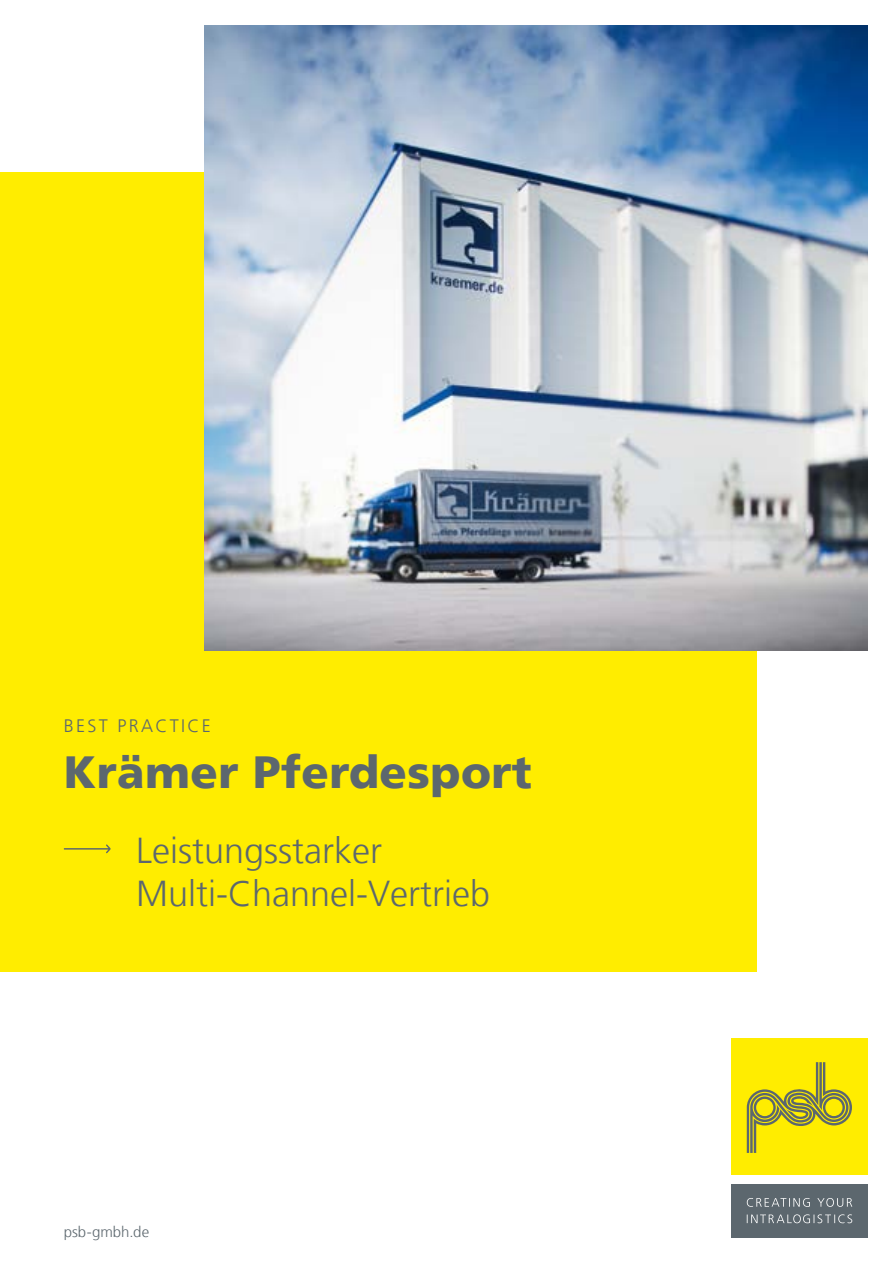
<style>
.page{position:relative;width:893px;height:1263px;background:#fff}
.page>*{position:absolute;margin:0;border:0;box-sizing:border-box;transform-origin:0 0}
.t1{font:900 45px "Frutiger";letter-spacing:.01em;color:#5c676e}
.t2{font:300 36px/43.2px "Frutiger";color:#5c676e}
.t3{font:300 18px "Frutiger";letter-spacing:.13em;color:#5c676e}
.t4{font:300 15px "Frutiger";color:#5c676e}
</style>
<div class="page">
<div style="left:0;top:172px;width:757px;height:800px;background:#ffed00"></div>
<img style="left:204px;top:26px;width:663px;height:625px">
<svg style="left:64px;top:844px;width:47px;height:9px"></svg>
<div style="left:731px;top:1038px;width:136px;height:137px;background:#ffed00"></div>
<svg style="left:747px;top:1062px;width:105px;height:91px"></svg>
<div style="left:731px;top:1184px;width:136px;height:53px;background:#5c676e"></div>
<svg style="left:747px;top:1214px;width:105px;height:9px"></svg>
<svg style="left:747px;top:1198px;width:105px;height:9px"></svg>
<p class="t3" style="left:64px;top:716px;width:149px">BEST PRACTICE</p>
<p class="t1" style="left:64px;top:744px;width:470px">Krämer Pferdesport</p>
<p class="t2" style="left:136px;top:829px;width:355px">Leistungsstarker<br>Multi-Channel-Vertrieb</p>
<p class="t4" style="left:64px;top:1224px;width:87px">psb-gmbh.de</p>
</div>
